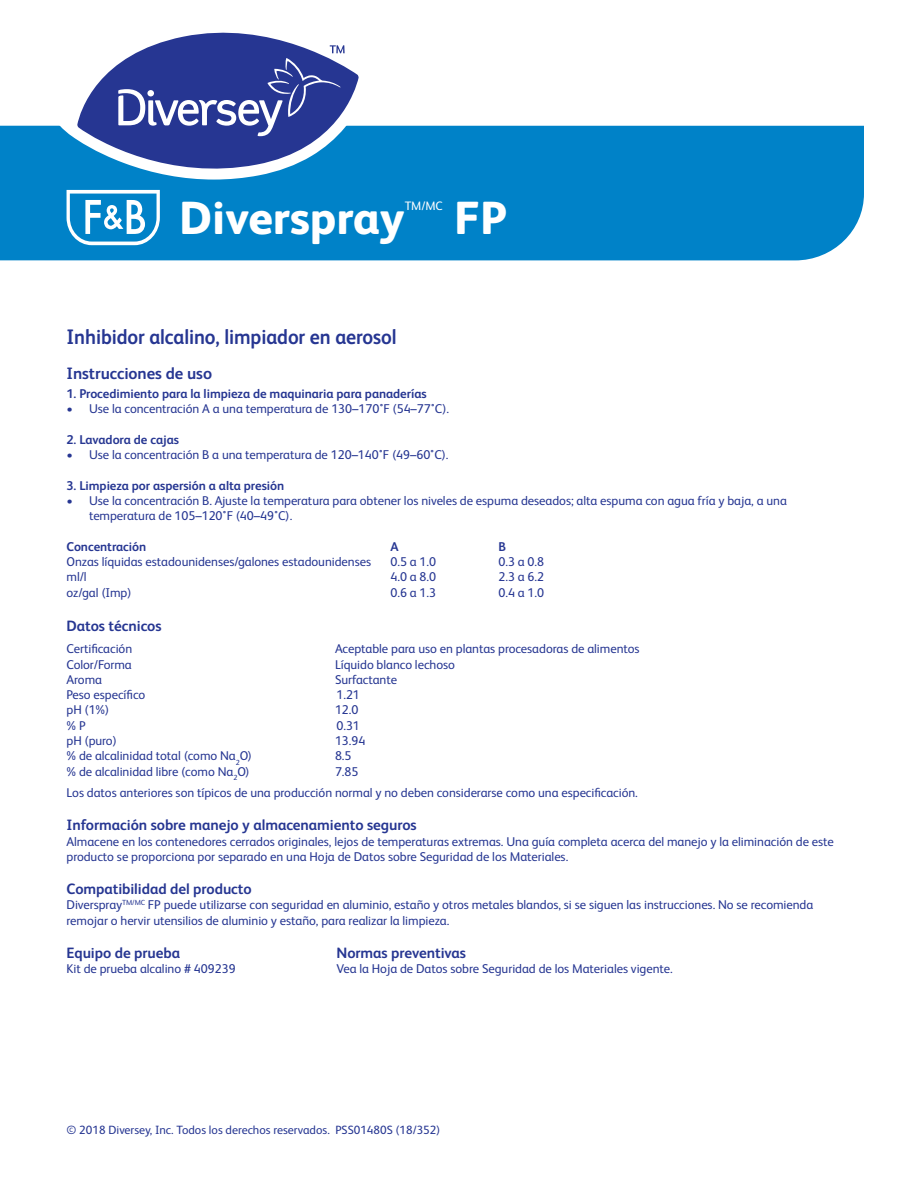
<style>
.page{position:relative;width:918px;height:1188px;background:#fff}
.page>*{position:absolute;margin:0;border:0;box-sizing:border-box;transform-origin:0 0}
.Fancy_Name_page_1{font:800 46.5px "FS Albert Pro";color:#fff}
.t1{font:700 21px "FS Albert Pro";letter-spacing:-.005em;color:#263692;scale:.93 1}
.t2{font:700 16.5px "FS Albert Pro";letter-spacing:-.005em;color:#263692}
.t3{font:700 15px "FS Albert Pro";letter-spacing:-.005em;color:#263692}
.t4{font:12.75px/15.3px "FS Albert Pro";letter-spacing:-.005em;color:#263692}
.t5{font:700 12.75px "FS Albert Pro";letter-spacing:-.005em;color:#263692}
.Fancy_Name_page_1-2{font:12.3px "FS Albert Pro";color:#fff}
.t6{font:12px "FS Albert Pro";color:#263692}
</style>
<div class="page">
<div style="left:0;top:126px;width:864px;height:134px;background:#0082c8"></div>
<svg style="left:57px;top:125px;width:317px;height:55px;background:#148ccc"></svg>
<svg style="left:77px;top:32px;width:282px;height:149px"></svg>
<svg style="left:118px;top:45px;width:227px;height:91px;background:#4b58a4"></svg>
<svg style="left:67px;top:190px;width:93px;height:55px"></svg>
<p class="Fancy_Name_page_1" style="left:179px;top:181px;width:227px">Diverspray</p>
<p class="Fancy_Name_page_1-2" style="left:405px;top:197px;width:39px">TM/MC</p>
<p class="Fancy_Name_page_1" style="left:454px;top:181px;width:55px">FP</p>
<p class="t1" style="left:67px;top:322px;width:356px">Inhibidor alcalino, limpiador en aerosol</p>
<p class="t2" style="left:67px;top:362px;width:147px">Instrucciones de uso</p>
<p class="t5" style="left:67px;top:384px;width:362px">1. Procedimiento para la limpieza de maquinaria para panaderías</p>
<p class="t4" style="left:67px;top:400px;width:384px">• Use la concentración A a una temperatura de 130–170˚F (54–77˚C).</p>
<p class="t5" style="left:67px;top:430px;width:114px">2. Lavadora de cajas</p>
<p class="t4" style="left:67px;top:446px;width:384px">• Use la concentración B a una temperatura de 120–140˚F (49–60˚C).</p>
<p class="t5" style="left:67px;top:476px;width:219px">3. Limpieza por aspersión a alta presión</p>
<p class="t4" style="left:89px;top:492px;width:699px;text-indent:-22px">• Use la concentración B. Ajuste la temperatura para obtener los niveles de espuma deseados; alta espuma con agua fría y baja, a una temperatura de 105–120˚F (40–49˚C).</p>
<p class="t5" style="left:67px;top:537px;width:81px">Concentración</p>
<p class="t5" style="left:391px;top:537px;width:10px">A</p>
<p class="t5" style="left:499px;top:537px;width:9px">B</p>
<p class="t4" style="left:67px;top:553px;width:306px">Onzas líquidas estadounidenses/galones estadounidenses</p>
<p class="t4" style="left:391px;top:553px;width:47px">0.5 a 1.0</p>
<p class="t4" style="left:499px;top:553px;width:47px">0.3 a 0.8</p>
<p class="t4" style="left:67px;top:568px;width:22px">ml/l</p>
<p class="t4" style="left:391px;top:568px;width:47px">4.0 a 8.0</p>
<p class="t4" style="left:499px;top:568px;width:47px">2.3 a 6.2</p>
<p class="t4" style="left:67px;top:584px;width:67px">oz/gal (Imp)</p>
<p class="t4" style="left:391px;top:584px;width:47px">0.6 a 1.3</p>
<p class="t4" style="left:499px;top:584px;width:47px">0.4 a 1.0</p>
<p class="t3" style="left:67px;top:615px;width:97px">Datos técnicos</p>
<p class="t4" style="left:67px;top:640px;width:67px">Certificación</p>
<p class="t4" style="left:335px;top:640px;width:306px">Aceptable para uso en plantas procesadoras de alimentos</p>
<p class="t4" style="left:67px;top:656px;width:67px">Color/Forma</p>
<p class="t4" style="left:335px;top:656px;width:121px">Líquido blanco lechoso</p>
<p class="t4" style="left:67px;top:671px;width:37px">Aroma</p>
<p class="t4" style="left:335px;top:671px;width:64px">Surfactante</p>
<p class="t4" style="left:67px;top:686px;width:80px">Peso específico</p>
<p class="t4" style="left:337px;top:686px;width:25px">1.21</p>
<p class="t4" style="left:67px;top:701px;width:44px">pH (1%)</p>
<p class="t4" style="left:335px;top:701px;width:25px">12.0</p>
<p class="t4" style="left:67px;top:717px;width:21px">% P</p>
<p class="t4" style="left:337px;top:717px;width:25px">0.31</p>
<p class="t4" style="left:67px;top:732px;width:52px">pH (puro)</p>
<p class="t4" style="left:335px;top:732px;width:32px">13.94</p>
<p class="t4" style="left:67px;top:747px;width:187px">% de alcalinidad total (como Na<sub>2</sub>O)</p>
<p class="t4" style="left:335px;top:747px;width:18px">8.5</p>
<p class="t4" style="left:67px;top:763px;width:184px">% de alcalinidad libre (como Na<sub>2</sub>O)</p>
<p class="t4" style="left:335px;top:763px;width:25px">7.85</p>
<p class="t4" style="left:67px;top:784px;width:573px">Los datos anteriores son típicos de una producción normal y no deben considerarse como una especificación.</p>
<p class="t3" style="left:67px;top:815px;width:352px">Información sobre manejo y almacenamiento seguros</p>
<p class="t4" style="left:67px;top:833px;width:769px">Almacene en los contenedores cerrados originales, lejos de temperaturas extremas. Una guía completa acerca del manejo y la eliminación de este producto se proporciona por separado en una Hoja de Datos sobre Seguridad de los Materiales.</p>
<p class="t3" style="left:67px;top:878px;width:187px">Compatibilidad del producto</p>
<p class="t4" style="left:67px;top:896px;width:748px">Diverspray<sup>TM/MC</sup> FP puede utilizarse con seguridad en aluminio, estaño y otros metales blandos, si se siguen las instrucciones. No se recomienda remojar o hervir utensilios de aluminio y estaño, para realizar la limpieza.</p>
<p class="t3" style="left:67px;top:942px;width:115px">Equipo de prueba</p>
<p class="t3" style="left:337px;top:942px;width:131px">Normas preventivas</p>
<p class="t4" style="left:67px;top:960px;width:171px">Kit de prueba alcalino # 409239</p>
<p class="t4" style="left:337px;top:960px;width:338px">Vea la Hoja de Datos sobre Seguridad de los Materiales vigente.</p>
<p class="t6" style="left:67px;top:1121px;width:375px">© 2018 Diversey, Inc. Todos los derechos reservados. PSS01480S (18/352)</p>
</div>
